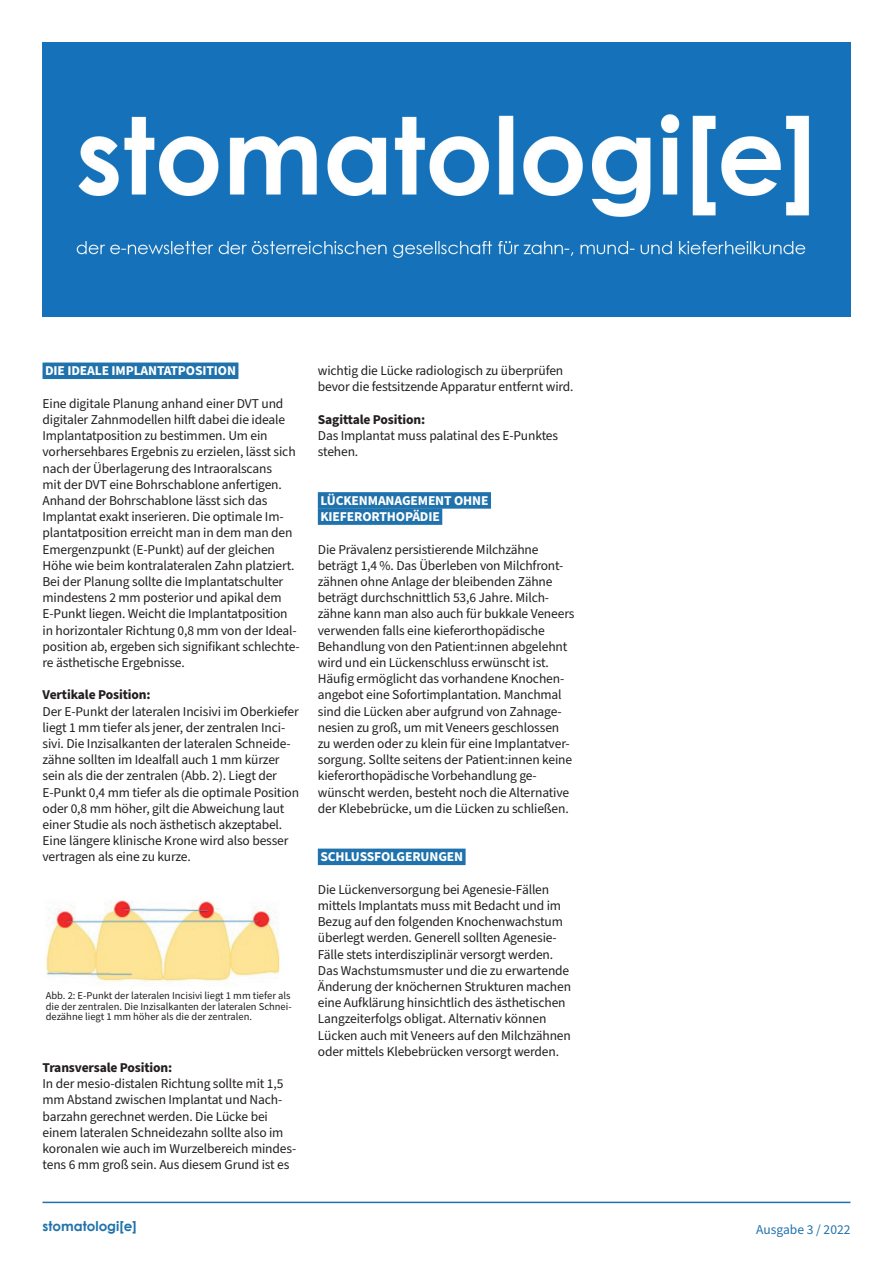
<style>
.page{position:relative;width:893px;height:1263px;background:#fff}
.page>*{position:absolute;margin:0;border:0;box-sizing:border-box;transform-origin:0 0}
.t1{font:13.5px/16.2px "Source Sans Pro";letter-spacing:-.01em;color:#231f20}
.t2{font:700 13.5px/16.2px "Source Sans Pro";letter-spacing:-.01em;color:#fff}
.t3{font:700 13.5px "Source Sans Pro";letter-spacing:-.01em;color:#231f20}
.t4{font:700 13.5px "Century Gothic";color:#2072ac}
.t5{font:13.5px "Source Sans Pro";color:#2072ac}
.t6{font:10.5px/10.5px "Source Sans Pro";color:#231f20;text-align:justify}
</style>
<div class="page">
<img style="left:43px;top:43px;width:807px;height:274px">
<div style="left:43px;top:362px;width:195px;height:17px;background:#2072ac"></div>
<div style="left:318px;top:492px;width:173px;height:17px;background:#2072ac"></div>
<div style="left:318px;top:508px;width:124px;height:17px;background:#2072ac"></div>
<div style="left:318px;top:848px;width:148px;height:17px;background:#2072ac"></div>
<hr style="left:43px;top:1201px;width:807px;height:2px;background:#2072ac">
<img style="left:46px;top:900px;width:234px;height:84px">
<p class="t2" style="left:45px;top:363px;width:192px">DIE IDEALE IMPLANTATPOSITION</p>
<p class="t1" style="left:43px;top:395px;width:259px">Eine digitale Planung anhand einer DVT und digitaler Zahnmodellen hilft dabei die ideale Implantatposition zu bestimmen. Um ein vorhersehbares Ergebnis zu erzielen, lässt sich nach der Überlagerung des Intraoralscans<br>mit der DVT eine Bohrschablone anfertigen.<br>Anhand der Bohrschablone lässt sich das Implantat exakt inserieren. Die optimale Im&shy;plantatposition erreicht man in dem man den Emergenzpunkt (E-Punkt) auf der gleichen Höhe wie beim kontralateralen Zahn platziert.<br>Bei der Planung sollte die Implantatschulter mindestens 2 mm posterior und apikal dem E-Punkt liegen. Weicht die Implantatposition in horizontaler Richtung 0,8 mm von der Ideal&shy;position ab, ergeben sich signifikant schlechte&shy;re ästhetische Ergebnisse.</p>
<p class="t3" style="left:43px;top:686px;width:110px">Vertikale Position:</p>
<p class="t1" style="left:43px;top:703px;width:258px">Der E-Punkt der lateralen Incisivi im Oberkiefer liegt 1 mm tiefer als jener, der zentralen Inci&shy;sivi. Die Inzisalkanten der lateralen Schneide&shy;zähne sollten im Idealfall auch 1 mm kürzer sein als die der zentralen (Abb. 2). Liegt der E-Punkt 0,4 mm tiefer als die optimale Position oder 0,8 mm höher, gilt die Abweichung laut einer Studie als noch ästhetisch akzeptabel.<br>Eine längere klinische Krone wird also besser vertragen als eine zu kurze.</p>
<p class="t6" style="left:46px;top:991px;width:247px">Abb. 2: E-Punkt der lateralen Incisivi liegt 1 mm tiefer als die der zentralen. Die Inzisalkanten der lateralen Schnei&shy;dezähne liegt 1 mm höher als die der zentralen.</p>
<p class="t3" style="left:43px;top:1058px;width:131px">Transversale Position:</p>
<p class="t1" style="left:43px;top:1076px;width:255px">In der mesio-distalen Richtung sollte mit 1,5 mm Abstand zwischen Implantat und Nach&shy;barzahn gerechnet werden. Die Lücke bei einem lateralen Schneidezahn sollte also im koronalen wie auch im Wurzelbereich mindes&shy;tens 6 mm groß sein. Aus diesem Grund ist es</p>
<p class="t1" style="left:318px;top:363px;width:257px">wichtig die Lücke radiologisch zu überprüfen bevor die festsitzende Apparatur entfernt wird.</p>
<p class="t3" style="left:318px;top:410px;width:109px">Sagittale Position:</p>
<p class="t1" style="left:318px;top:428px;width:242px">Das Implantat muss palatinal des E-Punktes stehen.</p>
<p class="t2" style="left:320px;top:493px;width:170px">LÜCKENMANAGEMENT OHNE<br>KIEFERORTHOPÄDIE</p>
<p class="t1" style="left:318px;top:541px;width:258px">Die Prävalenz persistierende Milchzähne beträgt 1,4 %. Das Überleben von Milchfront&shy;zähnen ohne Anlage der bleibenden Zähne beträgt durchschnittlich 53,6 Jahre. Milch&shy;zähne kann man also auch für bukkale Veneers verwenden falls eine kieferorthopädische Behandlung von den Patient:innen abgelehnt wird und ein Lückenschluss erwünscht ist.<br>Häufig ermöglicht das vorhandene Knochen&shy;angebot eine Sofortimplantation. Manchmal sind die Lücken aber aufgrund von Zahnage&shy;nesien zu groß, um mit Veneers geschlossen zu werden oder zu klein für eine Implantatver&shy;sorgung. Sollte seitens der Patient:innen keine kieferorthopädische Vorbehandlung ge&shy;wünscht werden, besteht noch die Alternative der Klebebrücke, um die Lücken zu schließen.</p>
<p class="t2" style="left:320px;top:849px;width:144px">SCHLUSSFOLGERUNGEN</p>
<p class="t1" style="left:318px;top:881px;width:255px">Die Lückenversorgung bei Agenesie-Fällen mittels Implantats muss mit Bedacht und im Bezug auf den folgenden Knochenwachstum überlegt werden. Generell sollten Agenesie-Fälle stets interdisziplinär versorgt werden.<br>Das Wachstumsmuster und die zu erwartende Änderung der knöchernen Strukturen machen eine Aufklärung hinsichtlich des ästhetischen Langzeiterfolgs obligat. Alternativ können Lücken auch mit Veneers auf den Milchzähnen oder mittels Klebebrücken versorgt werden.</p>
<p class="t4" style="left:43px;top:1217px;width:96px">stomatologi[e]</p>
<p class="t5" style="left:756px;top:1221px;width:96px">Ausgabe 3 / 2022</p>
</div>
